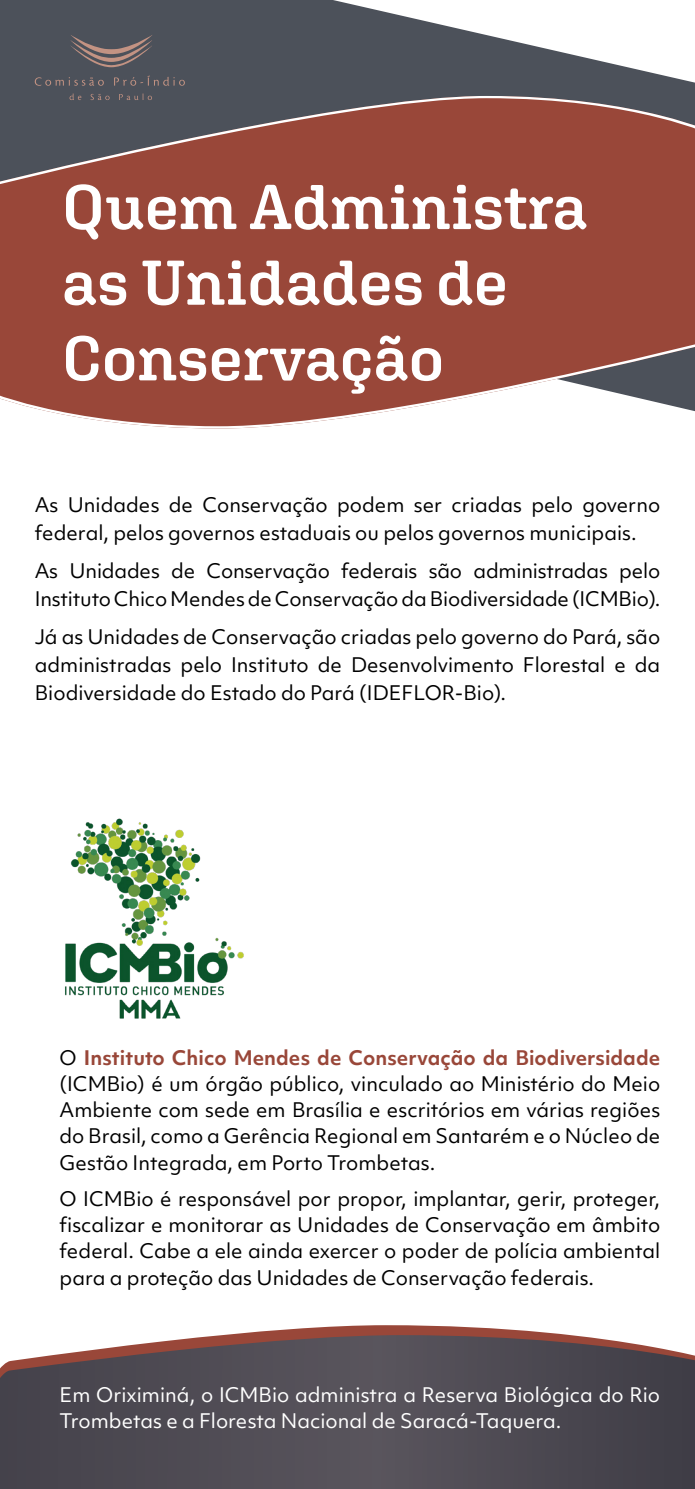
<style>
.page{position:relative;width:695px;height:1489px;background:#fff}
.page>*{position:absolute;margin:0;border:0;box-sizing:border-box;transform-origin:0 0}
.t1{font:600 63px/75.6px "Aglet Slab";color:#fff}
.t2{font:19.25px/26.2px "Objektiv Mk 1";color:#000;text-align:justify}
.t3{font:19.25px/26.2px "Objektiv Mk 1";color:#fff}
.s1{font-weight:700;color:#994739}
</style>
<div class="page">
<svg style="left:0;top:0;width:694px;height:96px;fill:#4c515a"></svg>
<svg style="left:0;top:96px;width:694px;height:332px;background:#98544a"></svg>
<svg style="left:70px;top:35px;width:82px;height:32px;background:#6a6164"></svg>
<svg style="left:35px;top:77px;width:69px;height:9px"></svg>
<svg style="left:114px;top:76px;width:71px;height:10px"></svg>
<svg style="left:69px;top:93px;width:12px;height:7px"></svg>
<svg style="left:90px;top:94px;width:20px;height:6px"></svg>
<svg style="left:119px;top:93px;width:33px;height:7px"></svg>
<img style="left:65px;top:818px;width:179px;height:201px">
<svg style="left:235px;top:1325px;width:325px;height:9px;fill:#994739"></svg>
<svg style="left:0;top:1334px;width:694px;height:154px;background:#585158"></svg>
<h1 class="t1" style="left:62px;top:168px;width:527px">Quem Administra as Unidades de<br>Conservação</h1>
<p class="t2" style="left:35px;top:490px;width:627px;line-height:28px">As Unidades de Conservação podem ser criadas pelo governo federal, pelos governos estaduais ou pelos governos municipais.</p>
<p class="t2" style="left:35px;top:556px;width:627px;line-height:28px">As Unidades de Conservação federais são administradas pelo<br>Instituto Chico Mendes de Conservação da Biodiversidade (ICMBio).</p>
<p class="t2" style="left:35px;top:622px;width:627px;line-height:28px">Já as Unidades de Conservação criadas pelo governo do Pará, são administradas pelo Instituto de Desenvolvimento Florestal e da Biodiversidade do Estado do Pará (IDEFLOR-Bio).</p>
<p class="t2" style="left:60px;top:1043px;width:602px">O <span class="s1">Instituto Chico Mendes de Conservação da Biodiversidade </span>(ICMBio) é um órgão público, vinculado ao Ministério do Meio Ambiente com sede em Brasília e escritórios em várias regiões do Brasil, como a Gerência Regional em Santarém e o Núcleo de Gestão Integrada, em Porto Trombetas.</p>
<p class="t2" style="left:60px;top:1185px;width:602px">O ICMBio é responsável por propor, implantar, gerir, proteger, fiscalizar e monitorar as Unidades de Conservação em âmbito federal. Cabe a ele ainda exercer o poder de polícia ambiental para a proteção das Unidades de Conservação federais.</p>
<p class="t3" style="left:60px;top:1381px;width:602px">Em Oriximiná, o ICMBio administra a Reserva Biológica do Rio<br>Trombetas e a Floresta Nacional de Saracá-Taquera.</p>
</div>
